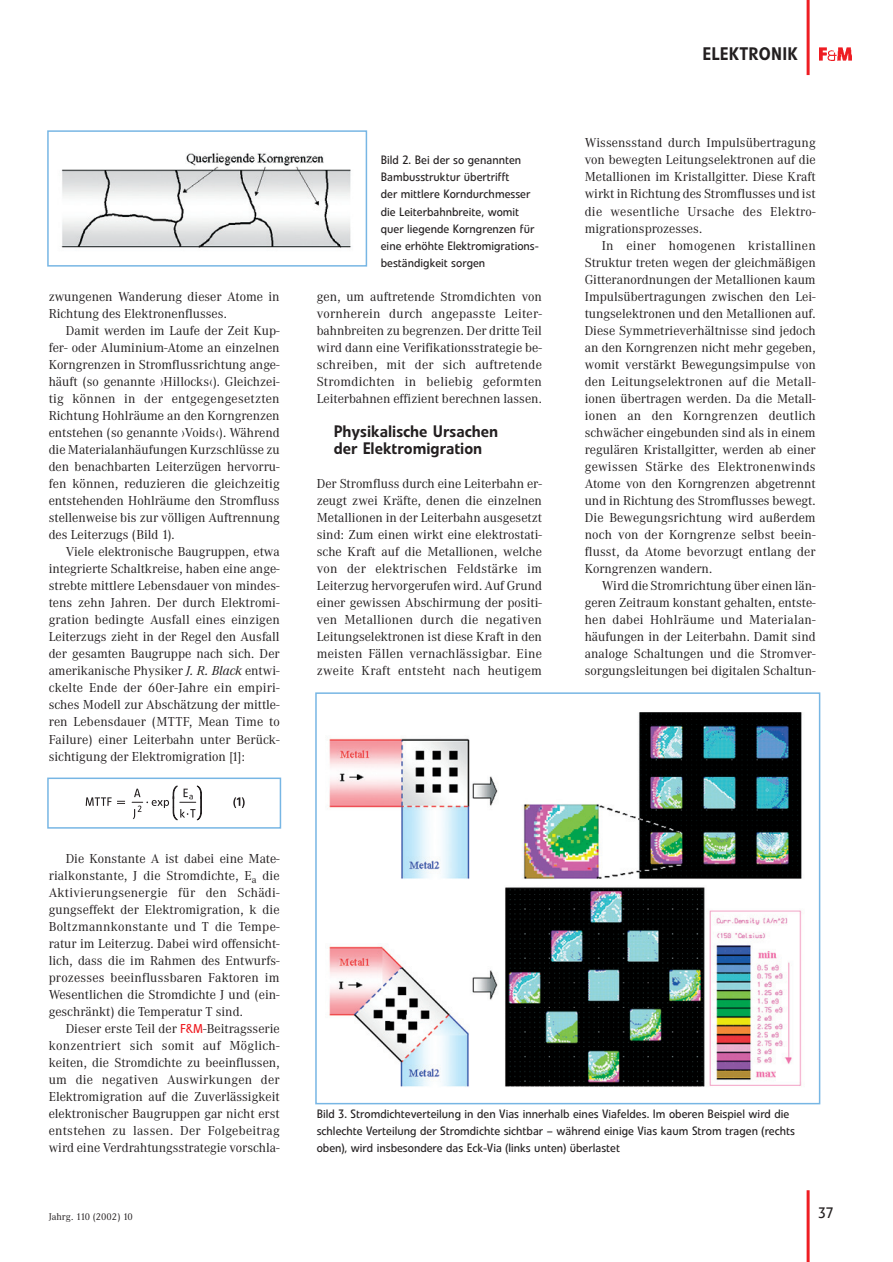
<style>
.page{position:relative;width:893px;height:1262px;background:#fff}
.page>*{position:absolute;margin:0;border:0;box-sizing:border-box;transform-origin:0 0}
.t1{font:500 18px "Evo BQ";letter-spacing:.01em;color:#231f20}
.t2{font:500 16.5px/17px "Evo BQ";color:#231f20}
.t3{font:15px "Evo BQ";color:#231f20}
.t4{font:12.75px/17.1px "Corporate ABSK";color:#231f20;text-align:justify}
.t5{font:12px/17.1px "Evo BQ";color:#231f20}
.t6{font:9.6px "Corporate ABSK";color:#231f20}
.s1{font-style:italic}
.s2{font-family:"Evo BQ";color:#ee1d23}
</style>
<div class="page">
<hr style="left:806px;top:1190px;width:3px;height:71px;background:#ee1d23">
<hr style="left:806px;top:0;width:3px;height:75px;background:#ee1d23">
<svg style="left:819px;top:47px;width:32px;height:14px"></svg>
<img style="left:819px;top:48px;width:32px;height:12px">
<svg style="left:86px;top:797px;width:39px;height:9px"></svg>
<svg style="left:132px;top:785px;width:70px;height:35px"></svg>
<svg style="left:233px;top:797px;width:12px;height:11px"></svg>
<div style="left:47px;top:777px;width:234px;height:51px;border:2px solid #77b6e4"></div>
<img style="left:329px;top:712px;width:473px;height:375px">
<div style="left:315px;top:692px;width:505px;height:412px;border:2px solid #77b6e4"></div>
<img style="left:61px;top:153px;width:291px;height:95px">
<div style="left:47px;top:130px;width:320px;height:137px;border:2px solid #77b6e4"></div>
<p class="t4" style="left:49px;top:289px;width:232px">zwungenen Wanderung dieser Atome in<br>Richtung des Elektronenflusses.</p>
<p class="t4" style="left:49px;top:323px;width:232px;text-indent:17px">Damit werden im Laufe der Zeit Kup&shy;fer- oder Aluminium-Atome an einzelnen Korngrenzen in Stromflussrichtung ange&shy;häuft (so genannte ›Hillocks‹). Gleichzei&shy;tig können in der entgegengesetzten Richtung Hohlräume an den Korngrenzen entstehen (so genannte ›Voids‹). Während die Materialanhäufungen Kurzschlüsse zu den benachbarten Leiterzügen hervorru&shy;fen können, reduzieren die gleichzeitig entstehenden Hohlräume den Stromfluss stellenweise bis zur völligen Auftrennung des Leiterzugs (Bild 1).</p>
<p class="t4" style="left:49px;top:544px;width:232px;text-indent:17px">Viele elektronische Baugruppen, etwa integrierte Schaltkreise, haben eine ange&shy;strebte mittlere Lebensdauer von mindes&shy;tens zehn Jahren. Der durch Elektromi&shy;gration bedingte Ausfall eines einzigen Leiterzugs zieht in der Regel den Ausfall der gesamten Baugruppe nach sich. Der amerikanische Physiker <span class="s1">J. R. Black</span> entwi&shy;ckelte Ende der 60er-Jahre ein empiri&shy;sches Modell zur Abschätzung der mittle&shy;ren Lebensdauer (MTTF, Mean Time to Failure) einer Leiterbahn unter Berück&shy;sichtigung der Elektromigration [1]:</p>
<p class="t4" style="left:49px;top:851px;width:232px;text-indent:17px">Die Konstante A ist dabei eine Mate&shy;rialkonstante, J die Stromdichte, E<sub>a</sub> die Aktivierungsenergie für den Schädi&shy;gungseffekt der Elektromigration, k die Boltzmannkonstante und T die Tempe&shy;ratur im Leiterzug. Dabei wird offensicht&shy;lich, dass die im Rahmen des Entwurfs&shy;prozesses beeinflussbaren Faktoren im Wesentlichen die Stromdichte J und (ein&shy;geschränkt) die Temperatur T sind.</p>
<p class="t4" style="left:49px;top:1021px;width:232px;text-indent:17px">Dieser erste Teil der <span class="s2">F&amp;M</span>-Beitragsserie konzentriert sich somit auf Möglich&shy;keiten, die Stromdichte zu beeinflussen, um die negativen Auswirkungen der Elektromigration auf die Zuverlässigkeit elektronischer Baugruppen gar nicht erst entstehen zu lassen. Der Folgebeitrag wird eine Verdrahtungsstrategie vorschla-</p>
<p class="t5" style="left:381px;top:153px;width:160px">Bild 2. Bei der so genannten<br>Bambusstruktur übertrifft<br>der mittlere Korndurchmesser die Leiterbahnbreite, womit quer liegende Korngrenzen für eine erhöhte Elektromigrations&shy;beständigkeit sorgen</p>
<p class="t4" style="left:317px;top:289px;width:227px">gen, um auftretende Stromdichten von vornherein durch angepasste Leiter&shy;bahnbreiten zu begrenzen. Der dritte Teil wird dann eine Verifikationsstrategie be&shy;schreiben, mit der sich auftretende Stromdichten in beliebig geformten Leiterbahnen effizient berechnen lassen.</p>
<p class="t2" style="left:334px;top:424px;width:166px">Physikalische Ursachen der Elektromigration</p>
<p class="t4" style="left:317px;top:476px;width:227px">Der Stromfluss durch eine Leiterbahn er&shy;zeugt zwei Kräfte, denen die einzelnen Metallionen in der Leiterbahn ausgesetzt sind: Zum einen wirkt eine elektrostati&shy;sche Kraft auf die Metallionen, welche von der elektrischen Feldstärke im Leiterzug hervorgerufen wird. Auf Grund einer gewissen Abschirmung der positi&shy;ven Metallionen durch die negativen Leitungselektronen ist diese Kraft in den meisten Fällen vernachlässigbar. Eine zweite Kraft entsteht nach heutigem</p>
<h1 class="t1" style="left:702px;top:48px;width:97px">ELEKTRONIK</h1>
<p class="t4" style="left:584px;top:136px;width:232px">Wissensstand durch Impulsübertragung von bewegten Leitungselektronen auf die Metallionen im Kristallgitter. Diese Kraft wirkt in Richtung des Stromflusses und ist die wesentliche Ursache des Elektro&shy;migrationsprozesses.</p>
<p class="t4" style="left:584px;top:238px;width:232px;text-indent:17px">In einer homogenen kristallinen Struktur treten wegen der gleichmäßigen Gitteranordnungen der Metallionen kaum Impulsübertragungen zwischen den Lei&shy;tungselektronen und den Metallionen auf.<br>Diese Symmetrieverhältnisse sind jedoch an den Korngrenzen nicht mehr gegeben, womit verstärkt Bewegungsimpulse von den Leitungselektronen auf die Metall&shy;ionen übertragen werden. Da die Metall&shy;ionen an den Korngrenzen deutlich schwächer eingebunden sind als in einem regulären Kristallgitter, werden ab einer gewissen Stärke des Elektronenwinds Atome von den Korngrenzen abgetrennt und in Richtung des Stromflusses bewegt.<br>Die Bewegungsrichtung wird außerdem noch von der Korngrenze selbst beein&shy;flusst, da Atome bevorzugt entlang der Korngrenzen wandern.</p>
<p class="t4" style="left:584px;top:578px;width:232px;text-indent:17px">Wird die Stromrichtung über einen län&shy;geren Zeitraum konstant gehalten, entste&shy;hen dabei Hohlräume und Materialan&shy;häufungen in der Leiterbahn. Damit sind analoge Schaltungen und die Stromver&shy;sorgungsleitungen bei digitalen Schaltun-</p>
<p class="t5" style="left:317px;top:1106px;width:480px">Bild 3. Stromdichteverteilung in den Vias innerhalb eines Viafeldes. Im oberen Beispiel wird die schlechte Verteilung der Stromdichte sichtbar – während einige Vias kaum Strom tragen (rechts oben), wird insbesondere das Eck-Via (links unten) überlastet</p>
<p class="t6" style="left:49px;top:1213px;width:86px">Jahrg. 110 (2002) 10</p>
<p class="t3" style="left:818px;top:1207px;width:17px">37</p>
</div>
